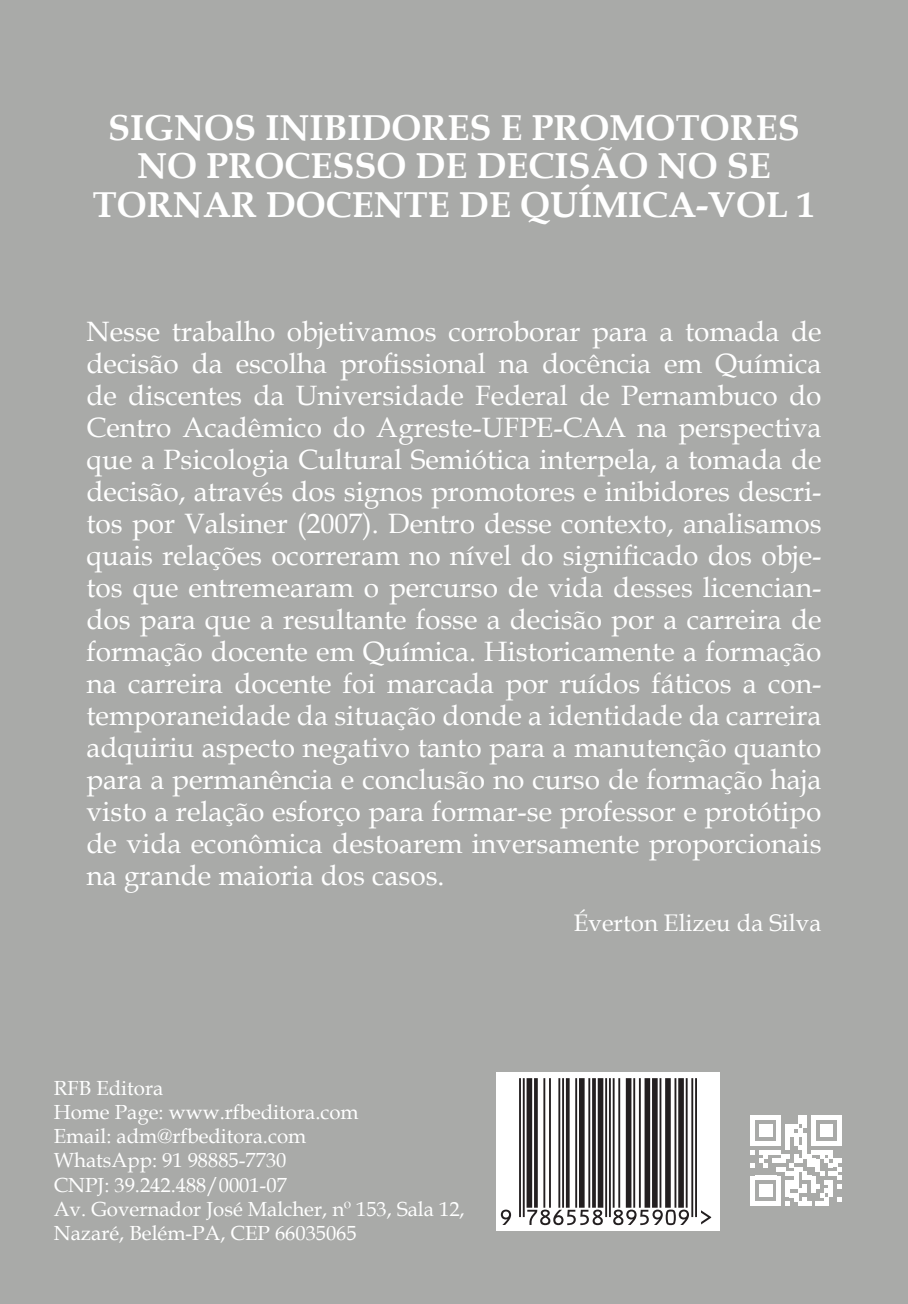
<style>
.page{position:relative;width:908px;height:1304px;background:#fff}
.page>*{position:absolute;margin:0;border:0;box-sizing:border-box;transform-origin:0 0}
.t1{font:700 36px/38.8px "Book Antiqua";color:#fff;text-align:center}
.t2{font:28px/32px "Book Antiqua";color:#fff;text-align:justify}
.t3{font:24px "Book Antiqua";color:#fff}
.t4{font:20.4px/24.2px "Book Antiqua";color:#fff}
</style>
<div class="page">
<div style="left:0;top:0;width:907px;height:1304px;background:#a9aaa8"></div>
<svg style="left:750px;top:1115px;width:91px;height:91px"></svg>
<div style="left:496px;top:1072px;width:223px;height:159px;background:#fff"></div>
<svg style="left:500px;top:1078px;width:210px;height:147px"></svg>
<p class="t1" style="left:93px;top:108px;width:723px">SIGNOS INIBIDORES E PROMOTORES<br>NO PROCESSO DE DECISÃO NO SE<br>TORNAR DOCENTE DE QUÍMICA-VOL 1</p>
<p class="t2" style="left:86px;top:315px;width:736px">Nesse trabalho objetivamos corroborar para a tomada de decisão da escolha profissional na docência em Química de discentes da Universidade Federal de Pernambuco do Centro Acadêmico do Agreste-UFPE-CAA na perspectiva que a Psicologia Cultural Semiótica interpela, a tomada de decisão, através dos signos promotores e inibidores descri&shy;tos por Valsiner (2007). Dentro desse contexto, analisamos quais relações ocorreram no nível do significado dos obje&shy;tos que entremearam o percurso de vida desses licencian&shy;dos para que a resultante fosse a decisão por a carreira de formação docente em Química. Historicamente a formação na carreira docente foi marcada por ruídos fáticos a con&shy;temporaneidade da situação donde a identidade da carreira adquiriu aspecto negativo tanto para a manutenção quanto para a permanência e conclusão no curso de formação haja visto a relação esforço para formar-se professor e protótipo de vida econômica destoarem inversamente proporcionais na grande maioria dos casos.</p>
<p class="t3" style="left:573px;top:906px;width:249px">Éverton Elizeu da Silva</p>
<p class="t4" style="left:54px;top:1075px;width:412px">RFB Editora<br>Home Page: www.rfbeditora.com<br>Email: adm@rfbeditora.com<br>WhatsApp: 91 98885-7730<br>CNPJ: 39.242.488/0001-07<br>Av. Governador José Malcher, nº 153, Sala 12,<br>Nazaré, Belém-PA, CEP 66035065</p>
</div>
